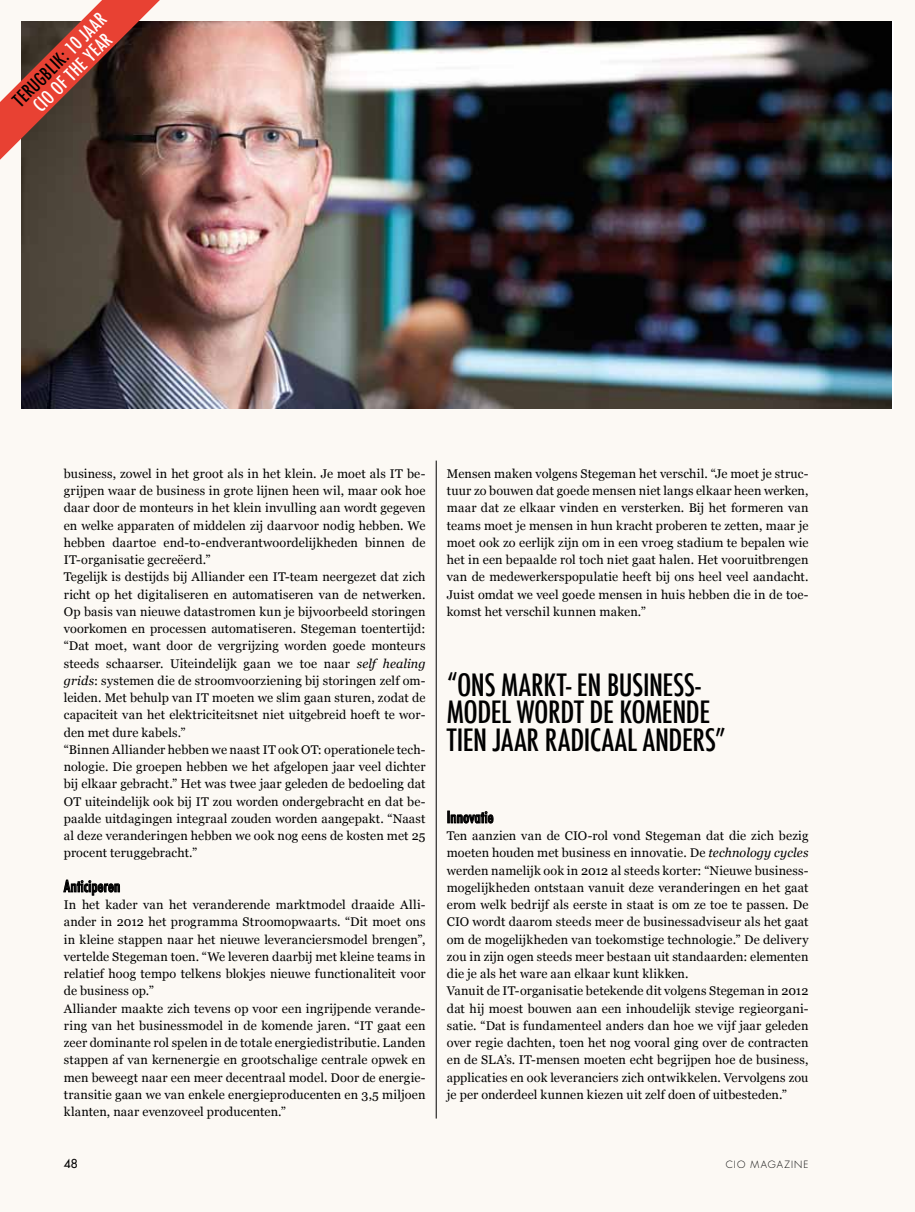
<style>
.page{position:relative;width:915px;height:1212px;background:#fff}
.page>*{position:absolute;margin:0;border:0;box-sizing:border-box;transform-origin:0 0}
.t1{font:500 condensed 30px/27.8px "Futura";letter-spacing:-.015em;color:#000}
.t2{font:500 condensed 18.3px/18.3px "Futura";color:#fff;text-align:center}
.t3{font:500 condensed 15.75px "Futura";letter-spacing:.005em;color:#000}
.t4{font:12.6px/17.2px "Georgia";letter-spacing:.005em;color:#000}
.t5{font:12px "Futura LT";color:#000}
.t6{font:300 9.75px "Futura LT";letter-spacing:.12em;color:#000}
.s1{color:#000}
.s2{font-style:italic}
</style>
<div class="page">
<div style="left:0;top:0;width:914px;height:1212px;background:#fcf9f4"></div>
<svg style="left:63px;top:879px;width:57px;height:17px"></svg>
<svg style="left:447px;top:811px;width:46px;height:13px"></svg>
<hr style="left:436px;top:461px;width:1px;height:657px;background:#000">
<img style="left:21px;top:21px;width:870px;height:388px">
<svg style="left:0;top:0;width:160px;height:160px;background:#894f46"></svg>
<h2 class="t2" style="left:10px;top:97px;width:125px;rotate:-45deg"><span class="s1">TERUGBLIK:</span> 10 JAAR<br>CIO OF THE YEAR</h2>
<p class="t4" style="left:64px;top:465px;width:363px">business, zowel in het groot als in het klein. Je moet als IT be&shy;grijpen waar de business in grote lijnen heen wil, maar ook hoe daar door de monteurs in het klein invulling aan wordt gegeven en welke apparaten of middelen zij daarvoor nodig hebben. We hebben daartoe end-to-endverantwoordelijkheden binnen de IT-organisatie gecreëerd.”<br>Tegelijk is destijds bij Alliander een IT-team neergezet dat zich richt op het digitaliseren en automatiseren van de netwerken.<br>Op basis van nieuwe datastromen kun je bijvoorbeeld storingen voorkomen en processen automatiseren. Stegeman toentertijd: “Dat moet, want door de vergrijzing worden goede monteurs steeds schaarser. Uiteindelijk gaan we toe naar <span class="s2">self healing grids</span>: systemen die de stroomvoorziening bij storingen zelf om&shy;leiden. Met behulp van IT moeten we slim gaan sturen, zodat de capaciteit van het elektriciteitsnet niet uitgebreid hoeft te wor&shy;den met dure kabels.”<br>“Binnen Alliander hebben we naast IT ook OT: operationele tech&shy;nologie. Die groepen hebben we het afgelopen jaar veel dichter bij elkaar gebracht.” Het was twee jaar geleden de bedoeling dat OT uiteindelijk ook bij IT zou worden ondergebracht en dat be&shy;paalde uitdagingen integraal zouden worden aangepakt. “Naast al deze veranderingen hebben we ook nog eens de kosten met 25 procent teruggebracht.”</p>
<p class="t3" style="left:64px;top:876px;width:58px">ANTICIPEREN</p>
<p class="t4" style="left:64px;top:896px;width:363px">In het kader van het veranderende marktmodel draaide Alli&shy;ander in 2012 het programma Stroomopwaarts. “Dit moet ons in kleine stappen naar het nieuwe leveranciersmodel brengen”, vertelde Stegeman toen. “We leveren daarbij met kleine teams in relatief hoog tempo telkens blokjes nieuwe functionaliteit voor de business op.”<br>Alliander maakte zich tevens op voor een ingrijpende verande&shy;ring van het businessmodel in de komende jaren. “IT gaat een zeer dominante rol spelen in de totale energiedistributie. Landen stappen af van kernenergie en grootschalige centrale opwek en men beweegt naar een meer decentraal model. Door de energie&shy;transitie gaan we van enkele energieproducenten en 3,5 miljoen klanten, naar evenzoveel producenten.”</p>
<p class="t4" style="left:446px;top:465px;width:363px;text-align:justify">Mensen maken volgens Stegeman het verschil. “Je moet je struc&shy;tuur zo bouwen dat goede mensen niet langs elkaar heen werken, maar dat ze elkaar vinden en versterken. Bij het formeren van teams moet je mensen in hun kracht proberen te zetten, maar je moet ook zo eerlijk zijn om in een vroeg stadium te bepalen wie het in een bepaalde rol toch niet gaat halen. Het vooruitbrengen van de medewerkerspopulatie heeft bij ons heel veel aandacht.<br>Juist omdat we veel goede mensen in huis hebben die in de toe&shy;komst het verschil kunnen maken.”</p>
<h1 class="t1" style="left:446px;top:671px;width:280px">“ONS MARKT- EN BUSINESS-<br>MODEL WORDT DE KOMENDE<br>TIEN JAAR RADICAAL ANDERS”</h1>
<p class="t3" style="left:446px;top:807px;width:48px">INNOVATIE</p>
<p class="t4" style="left:446px;top:827px;width:363px">Ten aanzien van de CIO-rol vond Stegeman dat die zich bezig moeten houden met business en innovatie. De <span class="s2">technology cycles </span>werden namelijk ook in 2012 al steeds korter: “Nieuwe business&shy;mogelijkheden ontstaan vanuit deze veranderingen en het gaat erom welk bedrijf als eerste in staat is om ze toe te passen. De CIO wordt daarom steeds meer de businessadviseur als het gaat om de mogelijkheden van toekomstige technologie.” De delivery zou in zijn ogen steeds meer bestaan uit standaarden: elementen die je als het ware aan elkaar kunt klikken.<br>Vanuit de IT-organisatie betekende dit volgens Stegeman in 2012 dat hij moest bouwen aan een inhoudelijk stevige regieorgani&shy;satie. “Dat is fundamenteel anders dan hoe we vijf jaar geleden over regie dachten, toen het nog vooral ging over de contracten en de SLA’s. IT-mensen moeten echt begrijpen hoe de business, applicaties en ook leveranciers zich ontwikkelen. Vervolgens zou je per onderdeel kunnen kiezen uit zelf doen of uitbesteden.”</p>
<p class="t5" style="left:64px;top:1156px;width:15px">48</p>
<p class="t6" style="left:725px;top:1158px;width:84px">CIO MAGAZINE</p>
</div>
